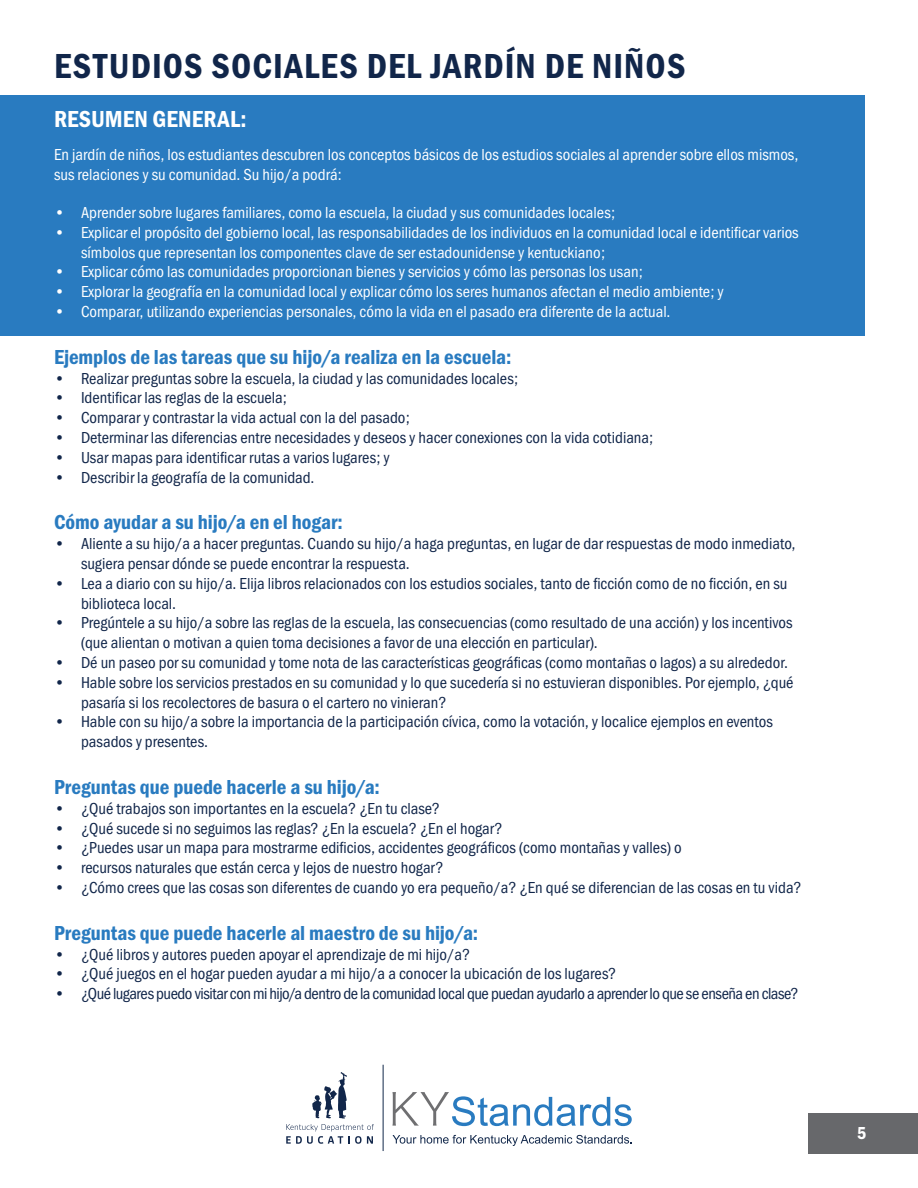
<style>
.page{position:relative;width:918px;height:1188px;background:#fff}
.page>*{position:absolute;margin:0;border:0;box-sizing:border-box;transform-origin:0 0}
.H2_Other{font:36px "Franklin Gothic URW Con Dem";letter-spacing:.03em;color:#11264a}
.H3_Other{font:24px "Franklin Gothic URW Con Dem";letter-spacing:.005em;color:#fff}
.t1{font:21px "Franklin Gothic URW Con Dem";letter-spacing:-.005em;color:#297bc0}
.t2{font:18px "Franklin Gothic URW Con Dem";color:#fff}
.t3{font:16.5px/19.8px "Franklin Gothic URW Cond";color:#11264a}
.t4{font:16.5px/19.8px "Franklin Gothic URW Cond";color:#fff}
.t5{font:16.5px "Franklin Gothic URW Cond";letter-spacing:-.03em;color:#11264a}
</style>
<div class="page">
<div style="left:809px;top:1114px;width:109px;height:40px;background:#67686b"></div>
<div style="left:0;top:95px;width:864px;height:241px;background:#297bc0"></div>
<svg style="left:392px;top:1092px;width:240px;height:34px"></svg>
<svg style="left:393px;top:1135px;width:239px;height:11px"></svg>
<svg style="left:286px;top:1072px;width:88px;height:72px"></svg>
<hr style="left:383px;top:1065px;width:1px;height:86px;background:#11274a">
<h2 class="H2_Other" style="left:54px;top:42px;width:633px">ESTUDIOS SOCIALES DEL JARDÍN DE NIÑOS</h2>
<h3 class="H3_Other" style="left:54px;top:103px;width:194px">RESUMEN GENERAL:</h3>
<p class="t4" style="left:54px;top:144px;width:746px">En jardín de niños, los estudiantes descubren los conceptos básicos de los estudios sociales al aprender sobre ellos mismos, sus relaciones y su comunidad. Su hijo/a podrá:</p>
<p class="t4" style="left:54px;top:201px;width:563px">• Aprender sobre lugares familiares, como la escuela, la ciudad y sus comunidades locales;</p>
<p class="t4" style="left:81px;top:221px;width:719px;text-indent:-27px">• Explicar el propósito del gobierno local, las responsabilidades de los individuos en la comunidad local e identificar varios símbolos que representan los componentes clave de ser estadounidense y kentuckiano;</p>
<p class="t4" style="left:54px;top:261px;width:590px">• Explicar cómo las comunidades proporcionan bienes y servicios y cómo las personas los usan;</p>
<p class="t4" style="left:54px;top:281px;width:671px">• Explorar la geografía en la comunidad local y explicar cómo los seres humanos afectan el medio ambiente; y</p>
<p class="t4" style="left:54px;top:300px;width:618px">• Comparar, utilizando experiencias personales, cómo la vida en el pasado era diferente de la actual.</p>
<h4 class="t1" style="left:54px;top:343px;width:459px">Ejemplos de las tareas que su hijo/a realiza en la escuela:</h4>
<p class="t3" style="left:54px;top:367px;width:466px">• Realizar preguntas sobre la escuela, la ciudad y las comunidades locales;</p>
<p class="t3" style="left:54px;top:387px;width:234px">• Identificar las reglas de la escuela;</p>
<p class="t3" style="left:54px;top:407px;width:357px">• Comparar y contrastar la vida actual con la del pasado;</p>
<p class="t3" style="left:54px;top:426px;width:601px">• Determinar las diferencias entre necesidades y deseos y hacer conexiones con la vida cotidiana;</p>
<p class="t3" style="left:54px;top:446px;width:337px">• Usar mapas para identificar rutas a varios lugares; y</p>
<p class="t3" style="left:54px;top:466px;width:262px">• Describir la geografía de la comunidad.</p>
<h4 class="t1" style="left:54px;top:508px;width:290px">Cómo ayudar a su hijo/a en el hogar:</h4>
<p class="t3" style="left:81px;top:533px;width:716px;text-indent:-27px">• Aliente a su hijo/a a hacer preguntas. Cuando su hijo/a haga preguntas, en lugar de dar respuestas de modo inmediato, sugiera pensar dónde se puede encontrar la respuesta.</p>
<p class="t3" style="left:81px;top:572px;width:708px;text-indent:-27px">• Lea a diario con su hijo/a. Elija libros relacionados con los estudios sociales, tanto de ficción como de no ficción, en su biblioteca local.</p>
<p class="t3" style="left:81px;top:612px;width:713px;text-indent:-27px">• Pregúntele a su hijo/a sobre las reglas de la escuela, las consecuencias (como resultado de una acción) y los incentivos (que alientan o motivan a quien toma decisiones a favor de una elección en particular).</p>
<p class="t3" style="left:54px;top:651px;width:735px">• Dé un paseo por su comunidad y tome nota de las características geográficas (como montañas o lagos) a su alrededor.</p>
<p class="t3" style="left:81px;top:671px;width:714px;text-indent:-27px">• Hable sobre los servicios prestados en su comunidad y lo que sucedería si no estuvieran disponibles. Por ejemplo, ¿qué pasaría si los recolectores de basura o el cartero no vinieran?</p>
<p class="t3" style="left:81px;top:711px;width:693px;text-indent:-27px">• Hable con su hijo/a sobre la importancia de la participación cívica, como la votación, y localice ejemplos en eventos pasados y presentes.</p>
<h4 class="t1" style="left:54px;top:773px;width:328px">Preguntas que puede hacerle a su hijo/a:</h4>
<p class="t3" style="left:54px;top:797px;width:387px">• ¿Qué trabajos son importantes en la escuela? ¿En tu clase?</p>
<p class="t3" style="left:54px;top:817px;width:450px">• ¿Qué sucede si no seguimos las reglas? ¿En la escuela? ¿En el hogar?</p>
<p class="t3" style="left:54px;top:837px;width:629px">• ¿Puedes usar un mapa para mostrarme edificios, accidentes geográficos (como montañas y valles) o</p>
<p class="t3" style="left:54px;top:857px;width:391px">• recursos naturales que están cerca y lejos de nuestro hogar?</p>
<p class="t3" style="left:54px;top:876px;width:749px">• ¿Cómo crees que las cosas son diferentes de cuando yo era pequeño/a? ¿En qué se diferencian de las cosas en tu vida?</p>
<h4 class="t1" style="left:54px;top:919px;width:426px">Preguntas que puede hacerle al maestro de su hijo/a:</h4>
<p class="t3" style="left:54px;top:943px;width:418px">• ¿Qué libros y autores pueden apoyar el aprendizaje de mi hijo/a?</p>
<p class="t3" style="left:54px;top:963px;width:564px">• ¿Qué juegos en el hogar pueden ayudar a mi hijo/a a conocer la ubicación de los lugares?</p>
<p class="t5" style="left:54px;top:982px;width:746px">• ¿Qué lugares puedo visitar con mi hijo/a dentro de la comunidad local que puedan ayudarlo a aprender lo que se enseña en clase?</p>
<p class="t2" style="left:857px;top:1121px;width:11px">5</p>
</div>
